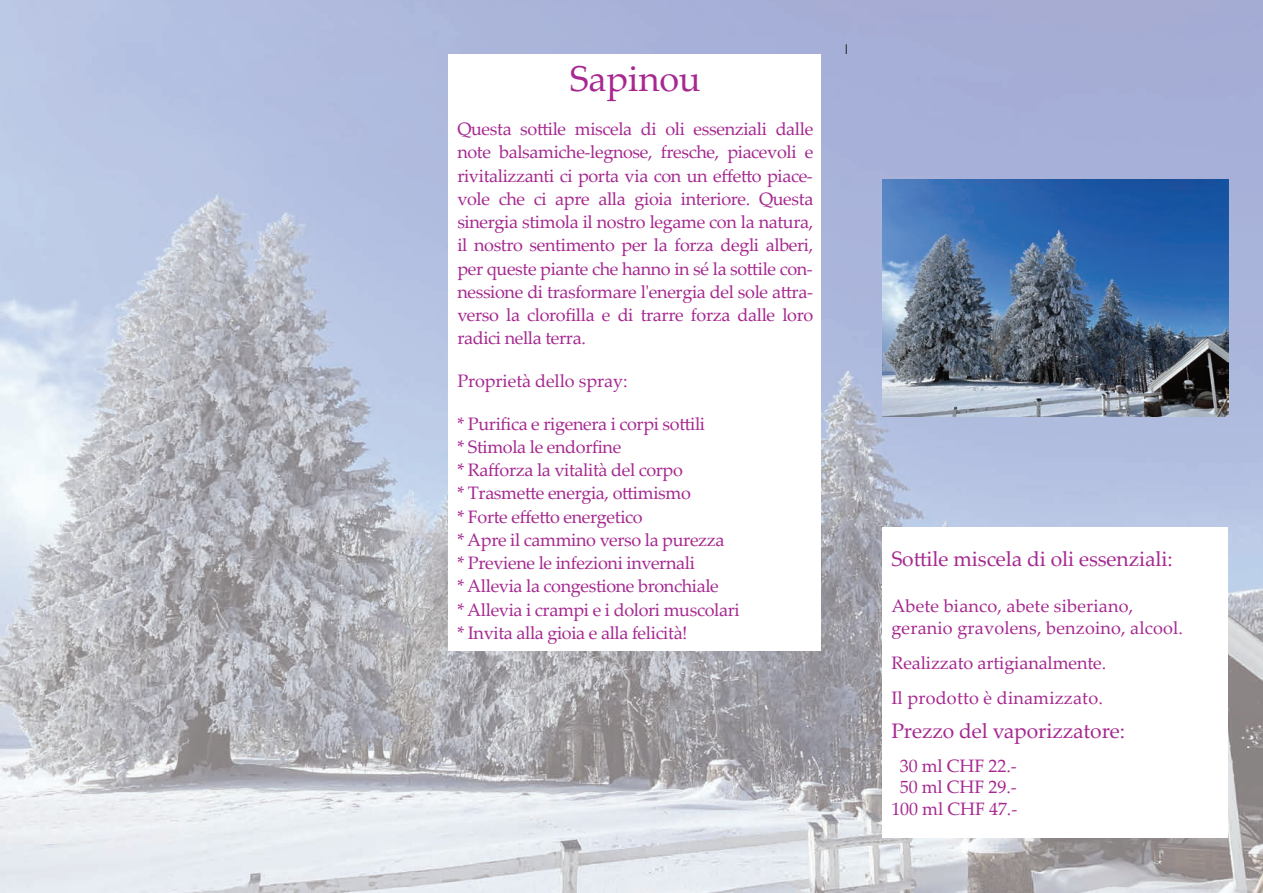
<style>
.page{position:relative;width:1263px;height:893px;background:#fff}
.page>*{position:absolute;margin:0;border:0;box-sizing:border-box;transform-origin:0 0}
.t1{font:36px "Palatino Linotype";color:#a62890}
.t2{font:21px "Palatino Linotype";letter-spacing:-.005em;color:#a62890}
.t3{font:18px/23.2px "Palatino Linotype";letter-spacing:-.02em;color:#a62890}
.t4{font:18px/21.9px "Palatino Linotype";letter-spacing:.01em;color:#a62890}
</style>
<div class="page">
<img style="left:0;top:0;width:1263px;height:893px">
<img style="left:882px;top:180px;width:346px;height:237px">
<div style="left:882px;top:527px;width:346px;height:311px;background:#fff"></div>
<div style="left:448px;top:54px;width:373px;height:597px;background:#fff"></div>
<h1 class="t1" style="left:570px;top:64px;width:133px">Sapinou</h1>
<p class="t3" style="left:457px;top:119px;width:357px;text-align:justify">Questa sottile miscela di oli essenziali dalle note balsamiche-legnose, fresche, piacevoli e rivitalizzanti ci porta via con un effetto piace&shy;vole che ci apre alla gioia interiore. Questa sinergia stimola il nostro legame con la natura, il nostro sentimento per la forza degli alberi, per queste piante che hanno in sé la sottile con&shy;nessione di trasformare l'energia del sole attra&shy;verso la clorofilla e di trarre forza dalle loro radici nella terra.</p>
<p class="t3" style="left:457px;top:372px;width:172px">Proprietà dello spray:</p>
<p class="t3" style="left:457px;top:414px;width:284px">* Purifica e rigenera i corpi sottili<br>* Stimola le endorfine<br>* Rafforza la vitalità del corpo<br>* Trasmette energia, ottimismo<br>* Forte effetto energetico<br>* Apre il cammino verso la purezza<br>* Previene le infezioni invernali<br>* Allevia la congestione bronchiale<br>* Allevia i crampi e i dolori muscolari * Invita alla gioia e alla felicità!</p>
<p class="t2" style="left:891px;top:551px;width:283px">Sottile miscela di oli essenziali:</p>
<p class="t4" style="left:891px;top:597px;width:293px">Abete bianco, abete siberiano, geranio gravolens, benzoino, alcool.</p>
<p class="t3" style="left:891px;top:647px;width:216px;line-height:35.4px">Realizzato artigianalmente.<br>Il prodotto è dinamizzato.</p>
<p class="t2" style="left:891px;top:722px;width:235px">Prezzo del vaporizzatore:</p>
<p class="t3" style="left:891px;top:756px;width:127px;line-height:21.9px;text-align:center">30 ml CHF 22.-<br>50 ml CHF 29.-<br>100 ml CHF 47.-</p>
</div>
